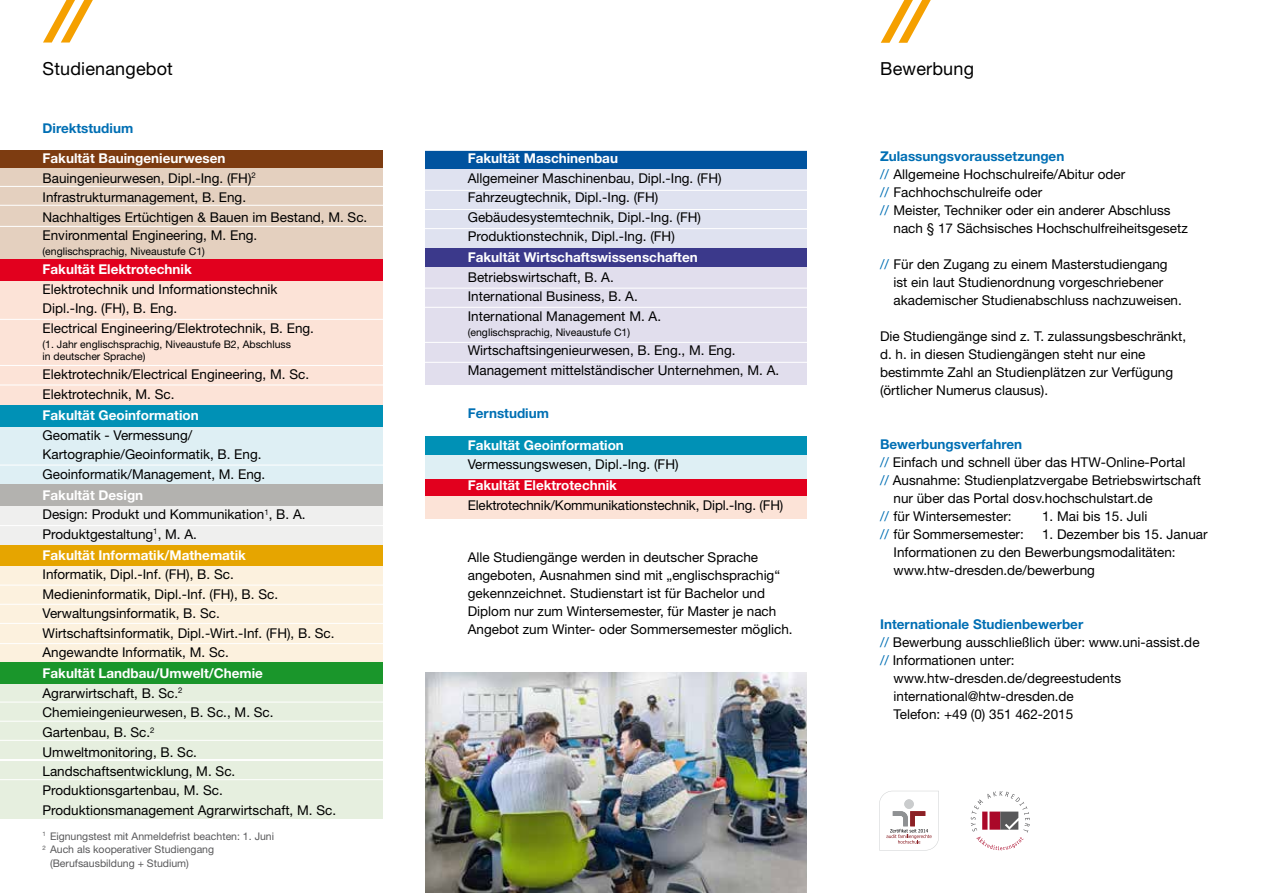
<style>
.page{position:relative;width:1263px;height:893px;background:#fff}
.page>*{position:absolute;margin:0;border:0;box-sizing:border-box;transform-origin:0 0}
.t1{font:18px "Helvetica Neue LT Pro";letter-spacing:.01em;color:#000}
.t2{font:13.5px/19.5px "Helvetica Neue LT Pro";color:#000}
.t3{font:700 13.5px "Helvetica Neue LT Pro";color:#fff}
.t4{font:700 13.5px "Helvetica Neue LT Pro";color:#006fb4}
.t5{font:700 13.5px "Helvetica Neue LT Pro";color:#0070b4}
.t6{font:10.5px/12px "Helvetica Neue LT Pro";color:#000}
.t7{font:10.5px "Helvetica Neue LT Pro";color:#58585a}
.s1{font-weight:700;color:#fff}
.s2{color:#006fb4}
</style>
<div class="page">
<div style="left:425px;top:496px;width:382px;height:23px;background:#fce3d7"></div>
<div style="left:425px;top:455px;width:382px;height:37px;background:#deeff4"></div>
<div style="left:425px;top:267px;width:382px;height:118px;background:#e1deed"></div>
<div style="left:425px;top:169px;width:382px;height:88px;background:#dfe2f0"></div>
<div style="left:0;top:270px;width:383px;height:155px;background:#fce3d7"></div>
<div style="left:0;top:668px;width:382px;height:151px;background:#e6efdf"></div>
<div style="left:0;top:496px;width:383px;height:57px;background:#efefee"></div>
<div style="left:0;top:150px;width:383px;height:19px;background:#7d3c11"></div>
<div style="left:425px;top:150px;width:382px;height:19px;background:#00539f"></div>
<div style="left:425px;top:249px;width:382px;height:18px;background:#3b398b"></div>
<div style="left:425px;top:436px;width:382px;height:19px;background:#0091b6"></div>
<div style="left:425px;top:479px;width:382px;height:16px;background:#e2001e"></div>
<div style="left:0;top:416px;width:383px;height:69px;background:#deeff4"></div>
<div style="left:0;top:169px;width:383px;height:98px;background:#e4d0bf"></div>
<svg style="left:879px;top:791px;width:60px;height:59px"></svg>
<svg style="left:971px;top:791px;width:59px;height:59px"></svg>
<hr style="left:0;top:186px;width:389px;height:1px;background:#fff">
<hr style="left:415px;top:190px;width:402px;height:1px;background:#fff">
<hr style="left:415px;top:209px;width:402px;height:1px;background:#fff">
<hr style="left:415px;top:228px;width:402px;height:1px;background:#fff">
<hr style="left:415px;top:288px;width:402px;height:1px;background:#fff">
<hr style="left:415px;top:307px;width:402px;height:1px;background:#fff">
<hr style="left:415px;top:342px;width:402px;height:1px;background:#fff">
<hr style="left:415px;top:362px;width:402px;height:1px;background:#fff">
<div style="left:0;top:259px;width:383px;height:22px;background:#e2001e"></div>
<div style="left:0;top:405px;width:382px;height:21px;background:#0091b6"></div>
<div style="left:0;top:545px;width:383px;height:22px;background:#e6a500"></div>
<div style="left:0;top:566px;width:383px;height:108px;background:#fcf1de"></div>
<div style="left:0;top:485px;width:383px;height:21px;background:#b3b2af"></div>
<hr style="left:0;top:365px;width:389px;height:1px;background:#fff">
<hr style="left:0;top:465px;width:389px;height:1px;background:#fff">
<hr style="left:0;top:525px;width:389px;height:1px;background:#fff">
<hr style="left:0;top:585px;width:389px;height:1px;background:#fff">
<hr style="left:0;top:604px;width:389px;height:1px;background:#fff">
<hr style="left:0;top:702px;width:389px;height:1px;background:#fff">
<hr style="left:0;top:721px;width:389px;height:1px;background:#fff">
<hr style="left:0;top:740px;width:389px;height:1px;background:#fff">
<hr style="left:0;top:759px;width:389px;height:1px;background:#fff">
<hr style="left:0;top:779px;width:389px;height:1px;background:#fff">
<hr style="left:0;top:760px;width:389px;height:1px;background:#fff">
<hr style="left:0;top:623px;width:389px;height:1px;background:#fff">
<hr style="left:0;top:643px;width:389px;height:1px;background:#fff">
<hr style="left:0;top:319px;width:389px;height:1px;background:#fff">
<div style="left:0;top:662px;width:383px;height:21px;background:#1a962b"></div>
<svg style="left:43px;top:0;width:50px;height:43px"></svg>
<svg style="left:881px;top:0;width:50px;height:43px"></svg>
<img style="left:425px;top:673px;width:382px;height:220px">
<hr style="left:421px;top:149px;width:393px;height:2px;background:#fff">
<hr style="left:0;top:205px;width:389px;height:1px;background:#fff">
<hr style="left:0;top:226px;width:383px;height:1px;background:#fff">
<hr style="left:0;top:385px;width:386px;height:1px;background:#fff">
<h1 class="t1" style="left:43px;top:57px;width:132px">Studienangebot</h1>
<h1 class="t1" style="left:880px;top:57px;width:95px">Bewerbung</h1>
<p class="t4" style="left:43px;top:119px;width:92px">Direktstudium</p>
<p class="t2" style="left:43px;top:148px;width:326px"><span class="s1">Fakultät Bauingenieurwesen<br></span>Bauingenieurwesen, Dipl.-Ing. (FH)<sup>2<br></sup>Infrastrukturmanagement, B. Eng.<br>Nachhaltiges Ertüchtigen &amp; Bauen im Bestand, M. Sc.</p>
<p class="t2" style="left:43px;top:225px;width:216px">Environmental Engineering, M. Eng.</p>
<p class="t6" style="left:43px;top:245px;width:164px">(englischsprachig, Niveaustufe C1)</p>
<p class="t3" style="left:43px;top:261px;width:151px">Fakultät Elektrotechnik</p>
<p class="t2" style="left:43px;top:279px;width:273px">Elektrotechnik und Informationstechnik<br>Dipl.-Ing. (FH), B. Eng.<br>Electrical Engineering/Elektrotechnik, B. Eng.</p>
<p class="t6" style="left:43px;top:338px;width:250px">(1. Jahr englischsprachig, Niveaustufe B2, Abschluss in deutscher Sprache)</p>
<p class="t2" style="left:43px;top:364px;width:268px">Elektrotechnik/Electrical Engineering, M. Sc.<br>Elektrotechnik, M. Sc.</p>
<p class="t3" style="left:43px;top:407px;width:158px">Fakultät Geoinformation</p>
<p class="t2" style="left:43px;top:425px;width:224px">Geomatik - Vermessung/<br>Kartographie/Geoinformatik, B. Eng.<br>Geoinformatik/Management, M. Eng.</p>
<p class="t2" style="left:43px;top:485px;width:264px"><span class="s1">Fakultät Design<br></span>Design: Produkt und Kommunikation<sup>1</sup>, B. A.<br>Produktgestaltung<sup>1</sup>, M. A.</p>
<p class="t3" style="left:43px;top:547px;width:205px">Fakultät Informatik/Mathematik</p>
<p class="t2" style="left:43px;top:565px;width:294px">Informatik, Dipl.-Inf. (FH), B. Sc.<br>Medieninformatik, Dipl.-Inf. (FH), B. Sc.<br>Verwaltungsinformatik, B. Sc.<br>Wirtschaftsinformatik, Dipl.-Wirt.-Inf. (FH), B. Sc.<br>Angewandte Informatik, M. Sc.</p>
<p class="t2" style="left:43px;top:664px;width:295px"><span class="s1">Fakultät Landbau/Umwelt/Chemie<br></span>Agrarwirtschaft, B. Sc.<sup>2<br></sup>Chemieingenieurwesen, B. Sc., M. Sc.<br>Gartenbau, B. Sc.<sup>2<br></sup>Umweltmonitoring, B. Sc.<br>Landschaftsentwicklung, M. Sc.<br>Produktionsgartenbau, M. Sc.<br>Produktionsmanagement Agrarwirtschaft, M. Sc.</p>
<p class="t7" style="left:43px;top:830px;width:233px"><sup>1</sup> Eignungstest mit Anmeldefrist beachten: 1. Juni</p>
<p class="t7" style="left:43px;top:843px;width:173px"><sup>2</sup> Auch als kooperativer Studiengang</p>
<p class="t7" style="left:50px;top:857px;width:140px">(Berufsausbildung + Studium)</p>
<p class="t3" style="left:468px;top:150px;width:152px">Fakultät Maschinenbau</p>
<p class="t2" style="left:468px;top:168px;width:255px">Allgemeiner Maschinenbau, Dipl.-Ing. (FH)<br>Fahrzeugtechnik, Dipl.-Ing. (FH)<br>Gebäudesystemtechnik, Dipl.-Ing. (FH)<br>Produktionstechnik, Dipl.-Ing. (FH)</p>
<p class="t3" style="left:468px;top:249px;width:231px">Fakultät Wirtschaftswissenschaften</p>
<p class="t2" style="left:468px;top:267px;width:195px">Betriebswirtschaft, B. A.<br>International Business, B. A.<br>International Management M. A.</p>
<p class="t6" style="left:468px;top:326px;width:164px">(englischsprachig, Niveaustufe C1)</p>
<p class="t2" style="left:468px;top:340px;width:313px">Wirtschaftsingenieurwesen, B. Eng., M. Eng.<br>Management mittelständischer Unternehmen, M. A.</p>
<p class="t5" style="left:468px;top:405px;width:83px">Fernstudium</p>
<p class="t3" style="left:468px;top:436px;width:158px">Fakultät Geoinformation</p>
<p class="t2" style="left:468px;top:454px;width:212px">Vermessungswesen, Dipl.-Ing. (FH)</p>
<p class="t3" style="left:468px;top:477px;width:151px">Fakultät Elektrotechnik</p>
<p class="t2" style="left:468px;top:495px;width:317px">Elektrotechnik/Kommunikationstechnik, Dipl.-Ing. (FH)</p>
<p class="t2" style="left:468px;top:548px;width:326px;line-height:18px">Alle Studiengänge werden in deutscher Sprache angeboten, Ausnahmen sind mit „englischsprachig“ gekennzeichnet. Studienstart ist für Bachelor und Diplom nur zum Wintersemester, für Master je nach Angebot zum Winter- oder Sommersemester möglich.</p>
<p class="t4" style="left:880px;top:148px;width:186px">Zulassungsvoraussetzungen</p>
<p class="t2" style="left:880px;top:164px;width:247px"><span class="s2">//</span> Allgemeine Hochschulreife/Abitur oder</p>
<p class="t2" style="left:880px;top:182px;width:164px"><span class="s2">//</span> Fachhochschulreife oder</p>
<p class="t2" style="left:880px;top:200px;width:292px"><span class="s2">//</span> Meister, Techniker oder ein anderer Abschluss</p>
<p class="t2" style="left:893px;top:218px;width:296px">nach § 17 Sächsisches Hochschulfreiheitsgesetz</p>
<p class="t2" style="left:893px;top:255px;width:290px;line-height:18px;text-indent:-14px"><span class="s2">//</span> Für den Zugang zu einem Masterstudiengang ist ein laut Studienordnung vorgeschriebener akademischer Studienabschluss nachzuweisen.</p>
<p class="t2" style="left:880px;top:327px;width:308px;line-height:18px">Die Studiengänge sind z. T. zulassungsbeschränkt, d. h. in diesen Studiengängen steht nur eine bestimmte Zahl an Studienplätzen zur Verfügung (örtlicher Numerus clausus).</p>
<p class="t4" style="left:880px;top:436px;width:144px">Bewerbungsverfahren</p>
<p class="t2" style="left:880px;top:452px;width:307px"><span class="s2">//</span> Einfach und schnell über das HTW-Online-Portal</p>
<p class="t2" style="left:880px;top:470px;width:322px"><span class="s2">//</span> Ausnahme: Studienplatzvergabe Betriebswirtschaft</p>
<p class="t2" style="left:893px;top:488px;width:261px">nur über das Portal dosv.hochschulstart.de</p>
<p class="t2" style="left:880px;top:506px;width:133px"><span class="s2">//</span> für Wintersemester:</p>
<p class="t2" style="left:1042px;top:506px;width:107px">1. Mai bis 15. Juli</p>
<p class="t2" style="left:880px;top:524px;width:145px"><span class="s2">//</span> für Sommersemester:</p>
<p class="t2" style="left:893px;top:525px;width:316px;line-height:18px;text-indent:148px">1. Dezember bis 15. Januar<br>Informationen zu den Bewerbungsmodalitäten: www.htw-dresden.de/bewerbung</p>
<p class="t4" style="left:880px;top:616px;width:205px">Internationale Studienbewerber</p>
<p class="t2" style="left:880px;top:632px;width:321px"><span class="s2">//</span> Bewerbung ausschließlich über: www.uni-assist.de</p>
<p class="t2" style="left:880px;top:650px;width:136px"><span class="s2">//</span> Informationen unter:</p>
<p class="t2" style="left:893px;top:668px;width:229px">www.htw-dresden.de/degreestudents</p>
<p class="t2" style="left:893px;top:686px;width:182px">international@htw-dresden.de</p>
<p class="t2" style="left:893px;top:704px;width:181px">Telefon: +49 (0) 351 462-2015</p>
</div>
